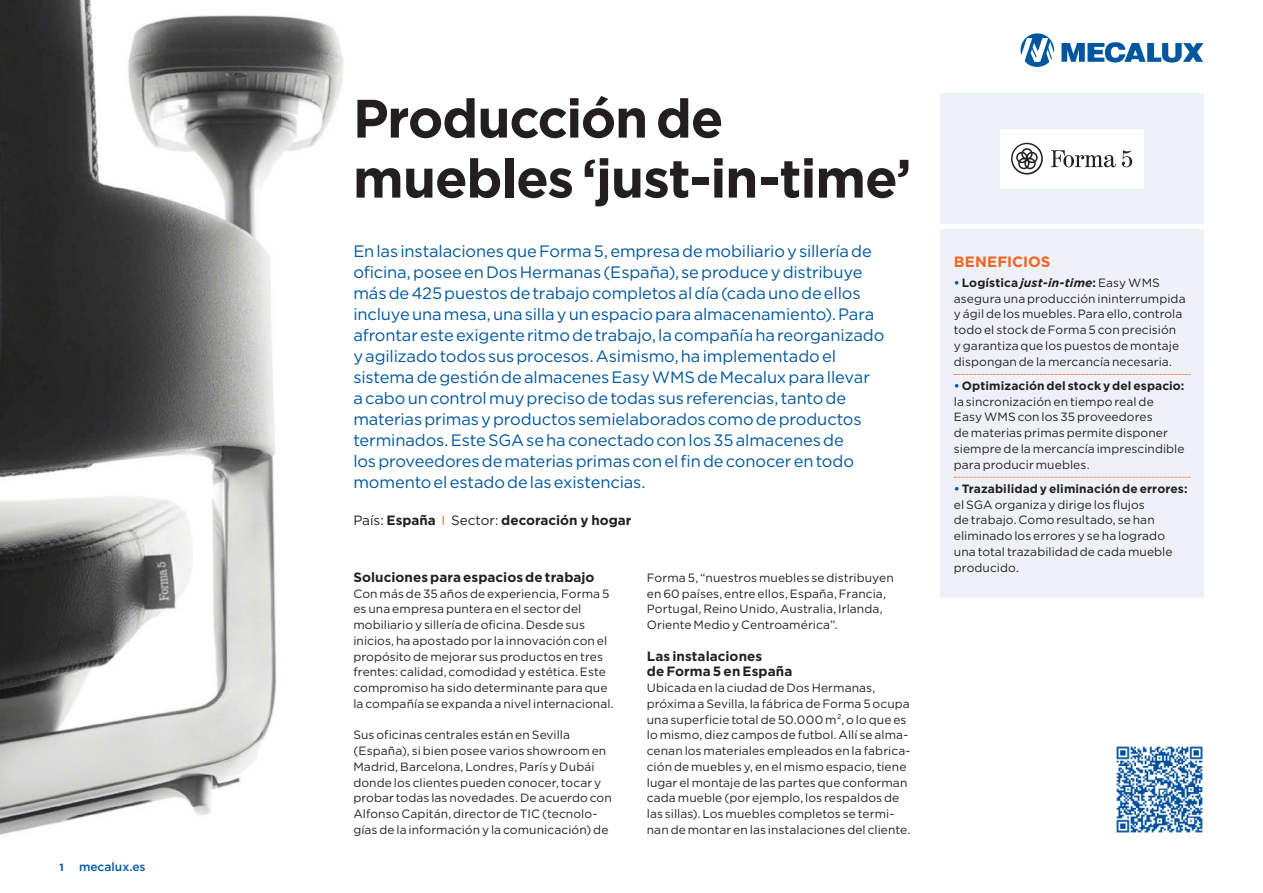
<style>
.page{position:relative;width:1263px;height:893px;background:#fff}
.page>*{position:absolute;margin:0;border:0;box-sizing:border-box;transform-origin:0 0}
.t1{font:700 54px/60px "Gotham";letter-spacing:-.025em;color:#231f20}
.t2{font:16.5px/21px "Gotham";letter-spacing:-.01em;color:#01579f}
.t3{font:700 15px "Gotham";color:#f36421}
.t4{font:700 13.5px/15.8px "Gotham";color:#231f20}
.t5{font:12px/15.8px "Gotham";letter-spacing:.005em;color:#231f20}
.t6{font:500 12px "Gotham";color:#01579f}
.t7{font:700 10.5px "Gotham";color:#01579f}
.s1{font-weight:400}
.s2{font-weight:400;color:#f36421}
.s3{font-weight:700;color:#01579f}
.s4{font-weight:700}
.s5{font-weight:700;font-style:italic}
</style>
<div class="page">
<svg style="left:1020px;top:33px;width:34px;height:34px"></svg>
<svg style="left:1061px;top:42px;width:142px;height:21px"></svg>
<img style="left:0;top:0;width:344px;height:835px">
<img style="left:1116px;top:746px;width:87px;height:87px">
<div style="left:940px;top:94px;width:263px;height:130px;background:#eef2f8"></div>
<div style="left:940px;top:229px;width:263px;height:369px;background:#eef2f8"></div>
<svg style="left:954px;top:374px;width:236px;height:1px"></svg>
<svg style="left:954px;top:477px;width:236px;height:1px"></svg>
<div style="left:1000px;top:129px;width:143px;height:60px;background:#fff"></div>
<svg style="left:1011px;top:143px;width:32px;height:32px"></svg>
<svg style="left:1051px;top:150px;width:65px;height:17px"></svg>
<svg style="left:1122px;top:150px;width:10px;height:17px"></svg>
<p class="t7" style="left:60px;top:860px;width:6px">1</p>
<p class="t6" style="left:79px;top:859px;width:68px">mecalux.es</p>
<h1 class="t1" style="left:353px;top:88px;width:560px">Producción de muebles ‘just-in-time’</h1>
<p class="t2" style="left:353px;top:240px;width:532px">En las instalaciones que Forma 5, empresa de mobiliario y sillería de oficina, posee en Dos Hermanas (España), se produce y distribuye más de 425 puestos de trabajo completos al día (cada uno de ellos incluye una mesa, una silla y un espacio para almacenamiento). Para afrontar este exigente ritmo de trabajo, la compañía ha reorganizado y agilizado todos sus procesos. Asimismo, ha implementado el sistema de gestión de almacenes Easy WMS de Mecalux para llevar<br>a cabo un control muy preciso de todas sus referencias, tanto de materias primas y productos semielaborados como de productos terminados. Este SGA se ha conectado con los 35 almacenes de<br>los proveedores de materias primas con el fin de conocer en todo momento el estado de las existencias.</p>
<p class="t4" style="left:353px;top:513px;width:280px"><span class="s1">País:</span> España <span class="s2">I</span> <span class="s1">Sector:</span> decoración y hogar</p>
<p class="t4" style="left:353px;top:569px;width:243px">Soluciones para espacios de trabajo</p>
<p class="t5" style="left:353px;top:585px;width:262px">Con más de 35 años de experiencia, Forma 5 es una empresa puntera en el sector del mobiliario y sillería de oficina. Desde sus inicios, ha apostado por la innovación con el propósito de mejorar sus productos en tres frentes: calidad, comodidad y estética. Este compromiso ha sido determinante para que la compañía se expanda a nivel internacional.</p>
<p class="t5" style="left:353px;top:727px;width:260px">Sus oficinas centrales están en Sevilla (España), si bien posee varios showroom en Madrid, Barcelona, Londres, París y Dubái donde los clientes pueden conocer, tocar y probar todas las novedades. De acuerdo con Alfonso Capitán, director de TIC (tecnolo&shy;gías de la información y la comunicación) de</p>
<p class="t5" style="left:647px;top:569px;width:248px">Forma 5, “nuestros muebles se distribuyen en 60 países, entre ellos, España, Francia, Portugal, Reino Unido, Australia, Irlanda, Oriente Medio y Centroamérica”.</p>
<p class="t4" style="left:647px;top:648px;width:147px">Las instalaciones<br>de Forma 5 en España</p>
<p class="t5" style="left:647px;top:680px;width:265px">Ubicada en la ciudad de Dos Hermanas, próxima a Sevilla, la fábrica de Forma 5 ocupa una superficie total de 50.000 m², o lo que es lo mismo, diez campos de futbol. Allí se alma&shy;cenan los materiales empleados en la fabrica&shy;ción de muebles y, en el mismo espacio, tiene lugar el montaje de las partes que conforman cada mueble (por ejemplo, los respaldos de las sillas). Los muebles completos se termi&shy;nan de montar en las instalaciones del cliente.</p>
<p class="t3" style="left:954px;top:252px;width:98px">BENEFICIOS</p>
<p class="t5" style="left:954px;top:274px;width:233px"><span class="s3">•</span> <span class="s4">Logística</span> <span class="s5">just-in-time</span><span class="s4">:</span> Easy WMS asegura una producción ininterrumpida y ágil de los muebles. Para ello, controla todo el stock de Forma 5 con precisión y garantiza que los puestos de montaje dispongan de la mercancía necesaria.</p>
<p class="t5" style="left:954px;top:377px;width:232px"><span class="s3">•</span> <span class="s4">Optimización del stock y del espacio: </span>la sincronización en tiempo real de Easy WMS con los 35 proveedores<br>de materias primas permite disponer siempre de la mercancía imprescindible para producir muebles.</p>
<p class="t5" style="left:954px;top:480px;width:235px"><span class="s3">•</span> <span class="s4">Trazabilidad y eliminación de errores: </span>el SGA organiza y dirige los flujos<br>de trabajo. Como resultado, se han eliminado los errores y se ha logrado una total trazabilidad de cada mueble producido.</p>
</div>
